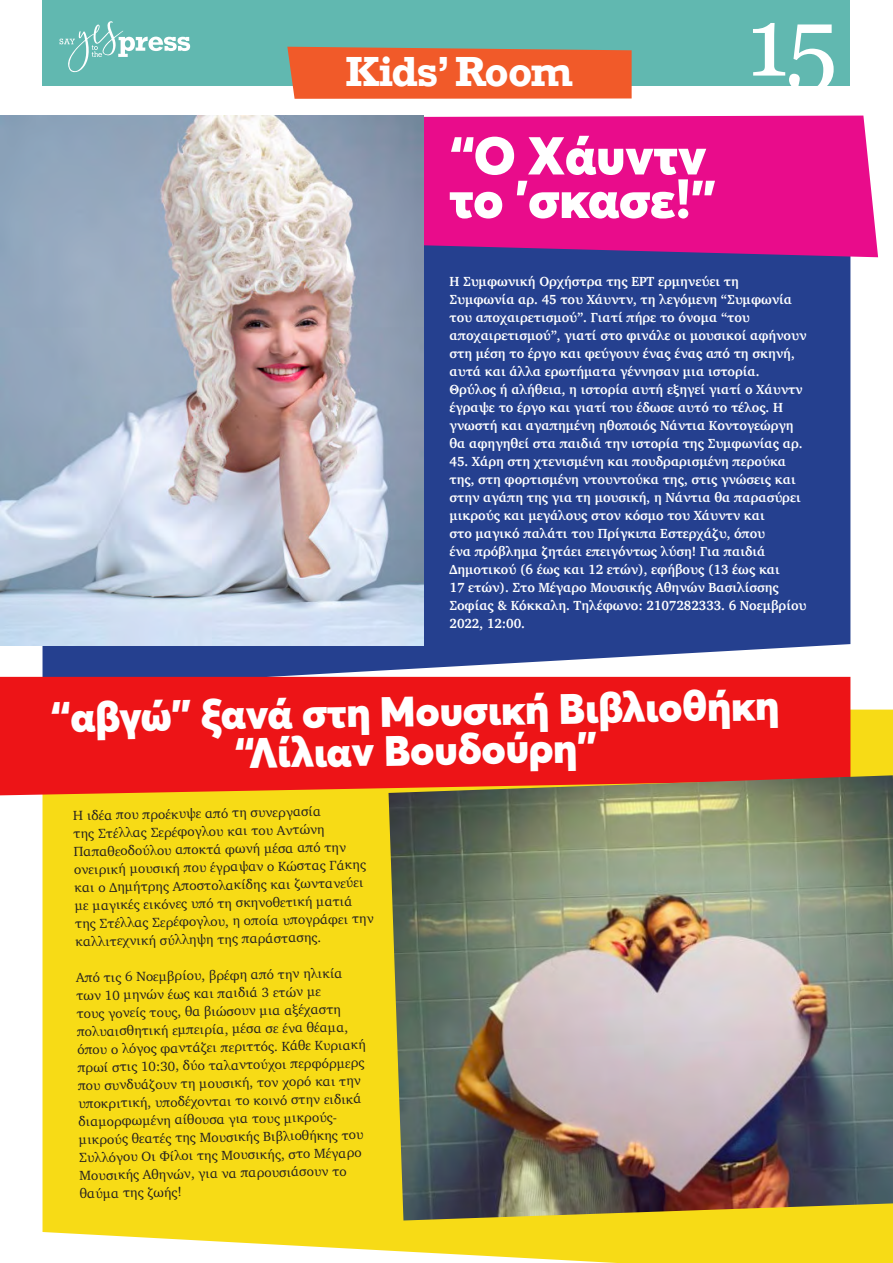
<style>
.page{position:relative;width:893px;height:1263px;background:#fff}
.page>*{position:absolute;margin:0;border:0;box-sizing:border-box;transform-origin:0 0}
.t1{font:97.5px "Georgia";color:#fff}
.t2{font:900 52.5px/43.5px "Averta";color:#fff}
.t3{font:900 42px/39px "Averta";color:#fff;text-align:center}
.t4{font:700 39.6px "Rockwell";letter-spacing:-.03em;color:#fff}
.t5{font:700 13.5px/18px "Charter";letter-spacing:-.005em;color:#fff;scale:.96 1}
.t6{font:13.5px/18px "Charter";color:#231f20}
</style>
<div class="page">
<div style="left:43px;top:0;width:807px;height:85px;background:#61b8b0"></div>
<svg style="left:60px;top:21px;width:130px;height:51px"></svg>
<div style="left:43px;top:257px;width:807px;height:420px;background:#25408f"></div>
<div style="left:43px;top:710px;width:850px;height:553px;background:#f7db16"></div>
<div style="left:424px;top:116px;width:454px;height:141px;background:#e90c8b"></div>
<div style="left:0;top:677px;width:850px;height:118px;background:#ed1417"></div>
<svg style="left:287px;top:47px;width:345px;height:52px;background:#eb5f30"></svg>
<img style="left:0;top:116px;width:424px;height:529px">
<img style="left:388px;top:775px;width:505px;height:445px">
<h3 class="t4" style="left:346px;top:46px;width:229px">Κids’ Room</h3>
<h2 class="t2" style="left:449px;top:133px;width:268px">“O Xάυντν το ’σκασε!”</h2>
<h1 class="t1" style="left:747px;top:-29px;width:92px">15</h1>
<p class="t5" style="left:449px;top:272px;width:373px">Η Συμφωνική Ορχήστρα της ΕΡΤ ερμηνεύει τη Συμφωνία αρ. 45 του Χάυντν, τη λεγόμενη “Συμφωνία του αποχαιρετισμού”. Γιατί πήρε το όνομα “του αποχαιρετισμού”, γιατί στο φινάλε οι μουσικοί αφήνουν στη μέση το έργο και φεύγουν ένας ένας από τη σκηνή, αυτά και άλλα ερωτήματα γέννησαν μια ιστορία.<br>Θρύλος ή αλήθεια, η ιστορία αυτή εξηγεί γιατί ο Χάυντν έγραψε το έργο και γιατί του έδωσε αυτό το τέλος. Η γνωστή και αγαπημένη ηθοποιός Νάντια Κοντογεώργη θα αφηγηθεί στα παιδιά την ιστορία της Συμφωνίας αρ.</p>
<p class="t5" style="left:449px;top:452px;width:373px">45. Χάρη στη χτενισμένη και πουδραρισμένη περούκα της, στη φορτισμένη ντουντούκα της, στις γνώσεις και στην αγάπη της για τη μουσική, η Νάντια θα παρασύρει μικρούς και μεγάλους στον κόσμο του Χάυντν και<br>στο μαγικό παλάτι του Πρίγκιπα Εστερχάζυ, όπου<br>ένα πρόβλημα ζητάει επειγόντως λύση! Για παιδιά Δημοτικού (6 έως και 12 ετών), εφήβους (13 έως και<br>17 ετών). Στο Μέγαρο Μουσικής Αθηνών Βασιλίσσης Σοφίας &amp; Κόκκαλη. Τηλέφωνο: 2107282333. 6 Νοεμβρίου 2022, 12:00.</p>
<h3 class="t3" style="left:50px;top:697px;width:730px;rotate:-1deg">“αβγώ” ξανά στη Μουσική Βιβλιοθήκη “Λίλιαν Βουδούρη”</h3>
<p class="t6" style="left:73px;top:806px;width:300px;rotate:-1deg">H ιδέα που προέκυψε από τη συνεργασία<br>της Στέλλας Σερέφογλου και του Αντώνη Παπαθεοδούλου αποκτά φωνή μέσα από την ονειρική μουσική που έγραψαν ο Κώστας Γάκης και ο Δημήτρης Αποστολακίδης και ζωντανεύει με μαγικές εικόνες υπό τη σκηνοθετική ματιά της Στέλλας Σερέφογλου, η οποία υπογράφει την καλλιτεχνική σύλληψη της παράστασης.</p>
<p class="t6" style="left:76px;top:968px;width:290px;rotate:-1deg">Από τις 6 Νοεμβρίου, βρέφη από την ηλικία των 10 μηνών έως και παιδιά 3 ετών με<br>τους γονείς τους, θα βιώσουν μια αξέχαστη πολυαισθητική εμπειρία, μέσα σε ένα θέαμα, όπου ο λόγος φαντάζει περιττός. Κάθε Κυριακή πρωί στις 10:30, δύο ταλαντούχοι περφόρμερς που συνδυάζουν τη μουσική, τον χορό και την υποκριτική, υποδέχονται το κοινό στην ειδικά διαμορφωμένη αίθουσα για τους μικρούς&shy;μικρούς θεατές της Μουσικής Βιβλιοθήκης του Συλλόγου Οι Φίλοι της Μουσικής, στο Μέγαρο Μουσικής Αθηνών, για να παρουσιάσουν το θαύμα της ζωής!</p>
</div>
